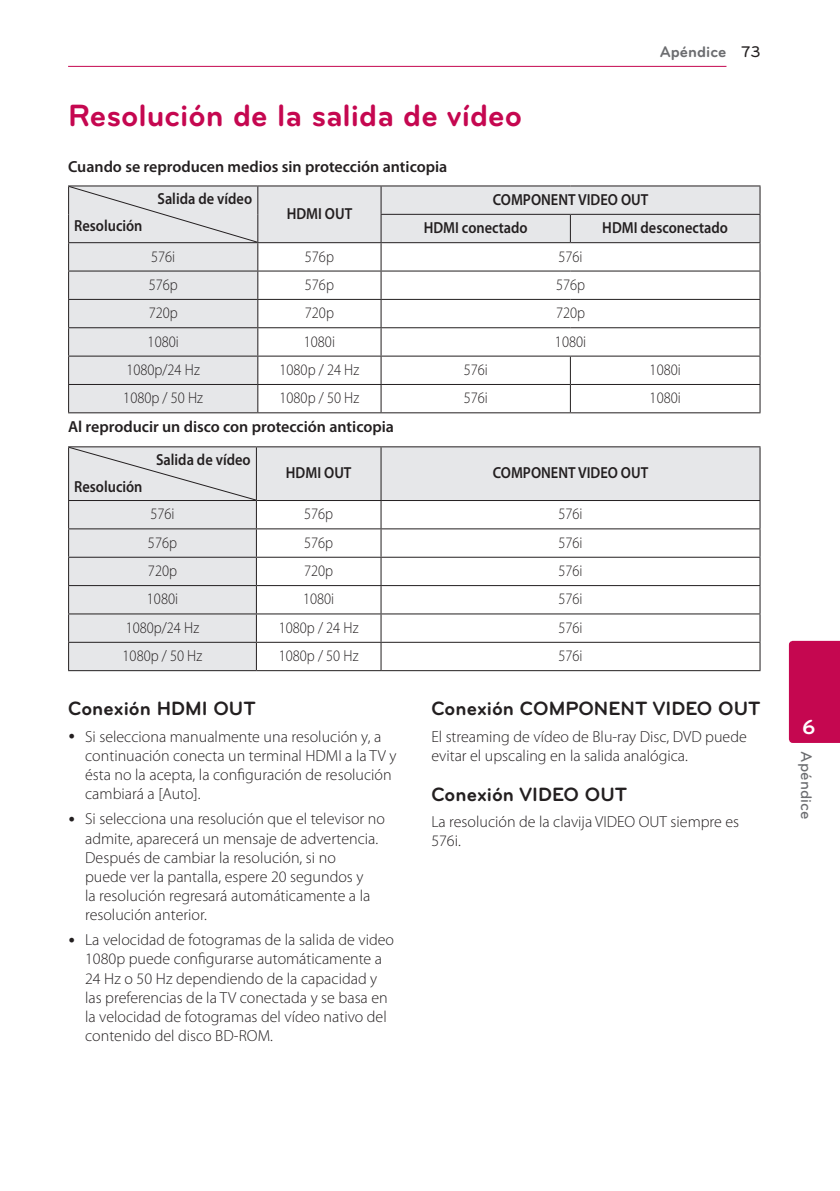
<style>
.page{position:relative;width:840px;height:1191px;background:#fff}
.page>*{position:absolute;margin:0;border:0;box-sizing:border-box;transform-origin:0 0}
.Title_1{font:700 32px "Bryant LG";color:#c50750}
.t1{font:700 21px "Bryant LG";color:#fff}
.Title_3{font:700 20px "Bryant LG";color:#231f20}
.Content_text_Bullet{font:300 16px/19.2px "Myriad Pro";color:#231f20}
.Content_text_Light{font:300 16px "Myriad Pro";color:#231f20;scale:.9 1}
.Content_text_Light-2{font:600 16px "Myriad Pro";color:#231f20;scale:.9 1}
.Content_text_Light-3{font:300 16px/19.2px "Myriad Pro";color:#231f20}
.Content_text_Light-4{font:600 16px "Myriad Pro";color:#231f20}
.t2{font:700 16px "Bryant LG";color:#6c6d70}
.t3{font:500 16px "Bryant LG";color:#6c6d70}
.s1{font-weight:500;color:#231f20}
</style>
<div class="page">
<hr style="left:68px;top:66px;width:658px;height:1px;background:#c50750">
<div style="left:788px;top:641px;width:51px;height:102px;background:#c50750"></div>
<svg style="left:258px;top:186px;width:501px;height:226px"></svg>
<hr style="left:68px;top:185px;width:190px;height:1px;background:#231f20">
<hr style="left:258px;top:185px;width:123px;height:1px;background:#231f20">
<hr style="left:381px;top:185px;width:189px;height:1px;background:#231f20">
<hr style="left:570px;top:185px;width:190px;height:1px;background:#231f20">
<hr style="left:380px;top:214px;width:190px;height:1px;background:#231f20">
<hr style="left:570px;top:214px;width:190px;height:1px;background:#231f20">
<svg style="left:569px;top:215px;width:1px;height:27px"></svg>
<hr style="left:258px;top:242px;width:123px;height:1px;background:#231f20">
<hr style="left:381px;top:242px;width:189px;height:1px;background:#231f20">
<hr style="left:570px;top:242px;width:190px;height:1px;background:#231f20">
<hr style="left:258px;top:270px;width:123px;height:1px;background:#231f20">
<hr style="left:381px;top:270px;width:189px;height:1px;background:#231f20">
<hr style="left:570px;top:270px;width:190px;height:1px;background:#231f20">
<hr style="left:258px;top:299px;width:123px;height:1px;background:#231f20">
<hr style="left:381px;top:299px;width:189px;height:1px;background:#231f20">
<hr style="left:570px;top:299px;width:190px;height:1px;background:#231f20">
<hr style="left:258px;top:327px;width:123px;height:1px;background:#231f20">
<hr style="left:381px;top:327px;width:189px;height:1px;background:#231f20">
<hr style="left:570px;top:327px;width:190px;height:1px;background:#231f20">
<hr style="left:258px;top:355px;width:123px;height:1px;background:#231f20">
<hr style="left:381px;top:355px;width:189px;height:1px;background:#231f20">
<hr style="left:570px;top:355px;width:190px;height:1px;background:#231f20">
<hr style="left:258px;top:384px;width:123px;height:1px;background:#231f20">
<hr style="left:381px;top:384px;width:189px;height:1px;background:#231f20">
<svg style="left:380px;top:186px;width:1px;height:226px"></svg>
<hr style="left:570px;top:384px;width:190px;height:1px;background:#231f20">
<svg style="left:569px;top:356px;width:1px;height:56px"></svg>
<svg style="left:759px;top:186px;width:1px;height:226px"></svg>
<hr style="left:68px;top:412px;width:190px;height:1px;background:#231f20">
<hr style="left:258px;top:412px;width:123px;height:1px;background:#231f20">
<hr style="left:381px;top:412px;width:189px;height:1px;background:#231f20">
<hr style="left:570px;top:412px;width:190px;height:1px;background:#231f20">
<svg style="left:68px;top:186px;width:190px;height:226px"></svg>
<svg style="left:257px;top:447px;width:502px;height:223px"></svg>
<hr style="left:68px;top:446px;width:188px;height:1px;background:#231f20">
<hr style="left:256px;top:446px;width:125px;height:1px;background:#231f20">
<hr style="left:381px;top:446px;width:379px;height:1px;background:#231f20">
<hr style="left:380px;top:447px;width:1px;height:53px;background:#231f20">
<hr style="left:256px;top:500px;width:125px;height:1px;background:#231f20">
<hr style="left:381px;top:500px;width:379px;height:1px;background:#231f20">
<hr style="left:256px;top:528px;width:125px;height:1px;background:#231f20">
<hr style="left:381px;top:528px;width:379px;height:1px;background:#231f20">
<hr style="left:256px;top:557px;width:125px;height:1px;background:#231f20">
<hr style="left:381px;top:557px;width:379px;height:1px;background:#231f20">
<hr style="left:256px;top:585px;width:125px;height:1px;background:#231f20">
<hr style="left:381px;top:585px;width:379px;height:1px;background:#231f20">
<hr style="left:256px;top:613px;width:125px;height:1px;background:#231f20">
<hr style="left:381px;top:613px;width:379px;height:1px;background:#231f20">
<hr style="left:256px;top:642px;width:125px;height:1px;background:#231f20">
<hr style="left:381px;top:642px;width:379px;height:1px;background:#231f20">
<svg style="left:380px;top:501px;width:1px;height:169px"></svg>
<hr style="left:256px;top:670px;width:125px;height:1px;background:#231f20">
<hr style="left:68px;top:670px;width:188px;height:1px;background:#231f20">
<hr style="left:381px;top:670px;width:379px;height:1px;background:#231f20">
<hr style="left:759px;top:447px;width:1px;height:53px;background:#231f20">
<svg style="left:759px;top:501px;width:1px;height:169px"></svg>
<svg style="left:68px;top:447px;width:189px;height:223px"></svg>
<p class="t2" style="left:659px;top:42px;width:102px">Apéndice <span class="s1">73</span></p>
<p class="Title_1" style="left:68px;top:96px;width:455px">Resolución de la salida de vídeo</p>
<p class="Content_text_Light-4" style="left:68px;top:156px;width:380px">Cuando se reproducen medios sin protección anticopia</p>
<p class="Content_text_Light-2" style="left:157px;top:188px;width:107px">Salida de vídeo</p>
<p class="Content_text_Light-2" style="left:74px;top:216px;width:77px">Resolución</p>
<p class="Content_text_Light-2" style="left:492px;top:189px;width:174px">COMPONENT VIDEO OUT</p>
<p class="Content_text_Light-2" style="left:423px;top:218px;width:117px">HDMI conectado</p>
<p class="Content_text_Light-2" style="left:602px;top:218px;width:141px">HDMI desconectado</p>
<p class="Content_text_Light-2" style="left:286px;top:203px;width:74px">HDMI OUT</p>
<p class="Content_text_Light" style="left:151px;top:247px;width:28px">576i</p>
<p class="Content_text_Light" style="left:305px;top:247px;width:34px">576p</p>
<p class="Content_text_Light" style="left:558px;top:247px;width:28px">576i</p>
<p class="Content_text_Light" style="left:149px;top:275px;width:34px">576p</p>
<p class="Content_text_Light" style="left:305px;top:275px;width:34px">576p</p>
<p class="Content_text_Light" style="left:555px;top:275px;width:34px">576p</p>
<p class="Content_text_Light" style="left:149px;top:303px;width:34px">720p</p>
<p class="Content_text_Light" style="left:305px;top:303px;width:34px">720p</p>
<p class="Content_text_Light" style="left:555px;top:303px;width:34px">720p</p>
<p class="Content_text_Light" style="left:147px;top:332px;width:36px">1080i</p>
<p class="Content_text_Light" style="left:304px;top:332px;width:36px">1080i</p>
<p class="Content_text_Light" style="left:554px;top:332px;width:36px">1080i</p>
<p class="Content_text_Light" style="left:126px;top:360px;width:83px">1080p/24 Hz</p>
<p class="Content_text_Light" style="left:279px;top:360px;width:90px">1080p / 24 Hz</p>
<p class="Content_text_Light" style="left:463px;top:360px;width:28px">576i</p>
<p class="Content_text_Light" style="left:649px;top:360px;width:36px">1080i</p>
<p class="Content_text_Light" style="left:123px;top:388px;width:90px">1080p / 50 Hz</p>
<p class="Content_text_Light" style="left:279px;top:388px;width:90px">1080p / 50 Hz</p>
<p class="Content_text_Light" style="left:463px;top:388px;width:28px">576i</p>
<p class="Content_text_Light" style="left:649px;top:388px;width:36px">1080i</p>
<p class="Content_text_Light-4" style="left:68px;top:417px;width:327px">Al reproducir un disco con protección anticopia</p>
<p class="Content_text_Light-2" style="left:156px;top:449px;width:107px">Salida de vídeo</p>
<p class="Content_text_Light-2" style="left:74px;top:477px;width:77px">Resolución</p>
<p class="Content_text_Light-2" style="left:286px;top:463px;width:74px">HDMI OUT</p>
<p class="Content_text_Light-2" style="left:492px;top:463px;width:174px">COMPONENT VIDEO OUT</p>
<p class="Content_text_Light" style="left:150px;top:504px;width:28px">576i</p>
<p class="Content_text_Light" style="left:304px;top:504px;width:34px">576p</p>
<p class="Content_text_Light" style="left:558px;top:504px;width:28px">576i</p>
<p class="Content_text_Light" style="left:148px;top:533px;width:34px">576p</p>
<p class="Content_text_Light" style="left:304px;top:533px;width:34px">576p</p>
<p class="Content_text_Light" style="left:558px;top:533px;width:28px">576i</p>
<p class="Content_text_Light" style="left:148px;top:561px;width:34px">720p</p>
<p class="Content_text_Light" style="left:304px;top:561px;width:34px">720p</p>
<p class="Content_text_Light" style="left:558px;top:561px;width:28px">576i</p>
<p class="Content_text_Light" style="left:147px;top:589px;width:36px">1080i</p>
<p class="Content_text_Light" style="left:303px;top:589px;width:36px">1080i</p>
<p class="Content_text_Light" style="left:558px;top:589px;width:28px">576i</p>
<p class="Content_text_Light" style="left:126px;top:618px;width:83px">1080p/24 Hz</p>
<p class="Content_text_Light" style="left:279px;top:618px;width:90px">1080p / 24 Hz</p>
<p class="Content_text_Light" style="left:558px;top:618px;width:28px">576i</p>
<p class="Content_text_Light" style="left:122px;top:646px;width:90px">1080p / 50 Hz</p>
<p class="Content_text_Light" style="left:279px;top:646px;width:90px">1080p / 50 Hz</p>
<p class="Content_text_Light" style="left:558px;top:646px;width:28px">576i</p>
<p class="Title_3" style="left:68px;top:696px;width:189px">Conexión HDMI OUT</p>
<p class="Content_text_Bullet" style="left:85px;top:726px;width:313px">Si selecciona manualmente una resolución y, a continuación conecta un terminal HDMI a la TV y ésta no la acepta, la configuración de resolución cambiará a [Auto].</p>
<p class="Content_text_Bullet" style="left:85px;top:809px;width:301px">Si selecciona una resolución que el televisor no admite, aparecerá un mensaje de advertencia.<br>Después de cambiar la resolución, si no<br>puede ver la pantalla, espere 20 segundos y<br>la resolución regresará automáticamente a la resolución anterior.</p>
<p class="Content_text_Bullet" style="left:85px;top:930px;width:310px">La velocidad de fotogramas de la salida de video 1080p puede configurarse automáticamente a 24 Hz o 50 Hz dependiendo de la capacidad y las preferencias de la TV conectada y se basa en la velocidad de fotogramas del vídeo nativo del contenido del disco BD-ROM.</p>
<p class="Title_3" style="left:431px;top:696px;width:330px">Conexión COMPONENT VIDEO OUT</p>
<p class="Content_text_Light-3" style="left:431px;top:726px;width:317px">El streaming de vídeo de Blu-ray Disc, DVD puede evitar el upscaling en la salida analógica.</p>
<p class="Title_3" style="left:431px;top:781px;width:197px">Conexión VIDEO OUT</p>
<p class="Content_text_Light-3" style="left:431px;top:812px;width:309px">La resolución de la clavija VIDEO OUT siempre es<br>576i.</p>
<h2 class="t1" style="left:801px;top:714px;width:15px">6</h2>
<p class="t3" style="left:815px;top:751px;width:69px;rotate:90deg">Apéndice</p>
</div>
